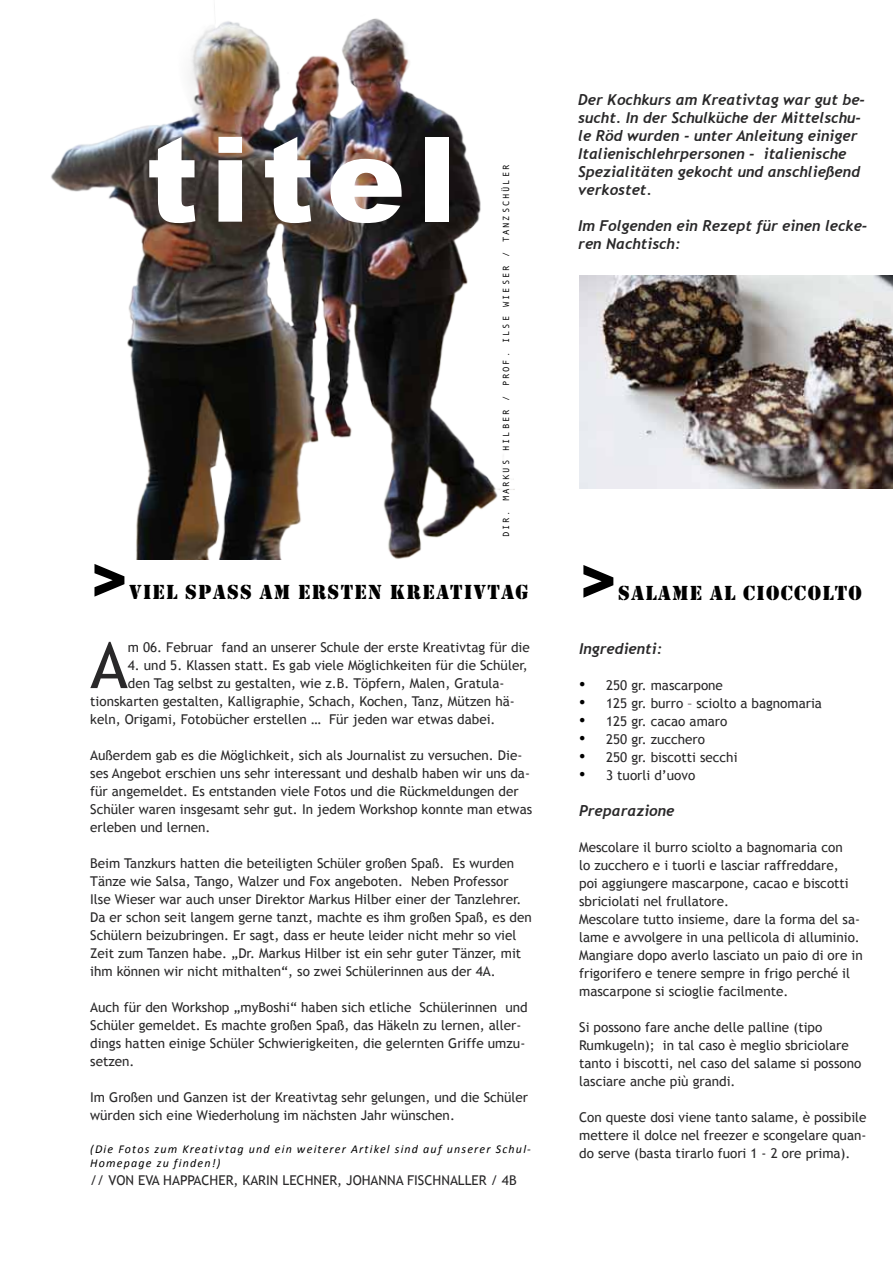
<style>
.page{position:relative;width:893px;height:1263px;background:#fff}
.page>*{position:absolute;margin:0;border:0;box-sizing:border-box;transform-origin:0 0}
.t1{font:900 118.5px "Arial";letter-spacing:.1em;color:#fff}
.t2{font:63.75px "Trebuchet MS";color:#292829}
.t3{font:italic 900 54px "Arial";color:#000}
.t4{font:21px "Stencil";letter-spacing:.06em;color:#000}
.t5{font:italic 700 15px/18px "Trebuchet";color:#292829}
.t6{font:13.5px/18px "Trebuchet MS";color:#292829}
.t7{font:italic 12px/14.4px "Calibri";letter-spacing:.1em;color:#000}
.t8{font:9px "Andale Mono";letter-spacing:.2em;color:#000}
.s1{font-family:"Times New Roman";font-size:18px;color:#000}
</style>
<div class="page">
<img style="left:51px;top:6px;width:464px;height:554px">
<img style="left:579px;top:276px;width:314px;height:213px">
<div style="left:500px;top:0;width:12px;height:612px;background:#fff"></div>
<h1 class="t1" style="left:146px;top:93px;width:312px">titel</h1>
<p class="t8" style="left:500px;top:537px;width:374px;rotate:-90deg">DIR. MARKUS HILBER / PROF. ILSE WIESER / TANZSCHÜLER</p>
<h3 class="t3" style="left:90px;top:547px;width:37px">&gt;</h3>
<h3 class="t4" style="left:129px;top:580px;width:401px">VIEL SPASS AM ERSTEN KREATIVTAG</h3>
<h2 class="t2" style="left:90px;top:628px;width:39px">A</h2>
<p class="t6" style="left:128px;top:638px;width:403px">m 06. Februar fand an unserer Schule der erste Kreativtag für die</p>
<p class="t6" style="left:128px;top:656px;width:401px">4. und 5. Klassen statt. Es gab viele Möglichkeiten für die Schüler,</p>
<p class="t6" style="left:128px;top:674px;width:378px">den Tag selbst zu gestalten, wie z.B. Töpfern, Malen, Gratula-</p>
<p class="t6" style="left:90px;top:692px;width:426px">tionskarten gestalten, Kalligraphie, Schach, Kochen, Tanz, Mützen hä-</p>
<p class="t6" style="left:90px;top:710px;width:407px">keln, Origami, Fotobücher erstellen … Für jeden war etwas dabei.</p>
<p class="t6" style="left:90px;top:746px;width:443px">Außerdem gab es die Möglichkeit, sich als Journalist zu versuchen. Die&shy;ses Angebot erschien uns sehr interessant und deshalb haben wir uns da&shy;für angemeldet. Es entstanden viele Fotos und die Rückmeldungen der Schüler waren insgesamt sehr gut. In jedem Workshop konnte man etwas erleben und lernen.</p>
<p class="t6" style="left:90px;top:854px;width:443px">Beim Tanzkurs hatten die beteiligten Schüler großen Spaß. Es wurden Tänze wie Salsa, Tango, Walzer und Fox angeboten. Neben Professor Ilse Wieser war auch unser Direktor Markus Hilber einer der Tanzlehrer.<br>Da er schon seit langem gerne tanzt, machte es ihm großen Spaß, es den Schülern beizubringen. Er sagt, dass er heute leider nicht mehr so viel Zeit zum Tanzen habe. „Dr. Markus Hilber ist ein sehr guter Tänzer, mit ihm können wir nicht mithalten“, so zwei Schülerinnen aus der 4A.</p>
<p class="t6" style="left:90px;top:998px;width:439px">Auch für den Workshop „myBoshi“ haben sich etliche Schülerinnen und Schüler gemeldet. Es machte großen Spaß, das Häkeln zu lernen, aller&shy;dings hatten einige Schüler Schwierigkeiten, die gelernten Griffe umzu&shy;setzen.</p>
<p class="t6" style="left:90px;top:1088px;width:439px">Im Großen und Ganzen ist der Kreativtag sehr gelungen, und die Schüler würden sich eine Wiederholung im nächsten Jahr wünschen.</p>
<p class="t7" style="left:90px;top:1141px;width:442px">(Die Fotos zum Kreativtag und ein weiterer Artikel sind auf unserer Schul-<br>Homepage zu finden!)</p>
<p class="t6" style="left:90px;top:1171px;width:28px">// von</p>
<p class="t6" style="left:138px;top:1171px;width:43px">Eva Happacher</p>
<p class="t6" style="left:234px;top:1171px;width:25px">, Karin</p>
<p class="t6" style="left:283px;top:1171px;width:9px">Lechner</p>
<p class="t6" style="left:337px;top:1171px;width:25px">, Johanna</p>
<p class="t6" style="left:407px;top:1171px;width:16px">Fischna</p>
<p class="t6" style="left:458px;top:1171px;width:59px">ller / 4b</p>
<p class="t5" style="left:578px;top:90px;width:288px">Der Kochkurs am Kreativtag war gut be&shy;sucht. In der Schulküche der Mittelschu&shy;le Röd wurden - unter Anleitung einiger Italienischlehrpersonen - italienische Spezialitäten gekocht und anschließend verkostet.</p>
<p class="t5" style="left:578px;top:216px;width:291px">Im Folgenden ein Rezept für einen lecke&shy;ren Nachtisch:</p>
<h3 class="t3" style="left:579px;top:548px;width:37px">&gt;</h3>
<h3 class="t4" style="left:618px;top:581px;width:245px">SALAME AL CIOCCOLTO</h3>
<p class="t5" style="left:579px;top:640px;width:85px">Ingredienti:</p>
<p class="t6" style="left:579px;top:677px;width:145px"><span class="s1">•</span> 250 gr. mascarpone</p>
<p class="t6" style="left:579px;top:695px;width:244px"><span class="s1">•</span> 125 gr. burro – sciolto a bagnomaria</p>
<p class="t6" style="left:579px;top:713px;width:150px"><span class="s1">•</span> 125 gr. cacao amaro</p>
<p class="t6" style="left:579px;top:731px;width:127px"><span class="s1">•</span> 250 gr. zucchero</p>
<p class="t6" style="left:579px;top:749px;width:160px"><span class="s1">•</span> 250 gr. biscotti secchi</p>
<p class="t6" style="left:579px;top:767px;width:118px"><span class="s1">•</span> 3 tuorli d’uovo</p>
<p class="t5" style="left:579px;top:802px;width:97px">Preparazione</p>
<p class="t6" style="left:579px;top:839px;width:285px">Mescolare il burro sciolto a bagnomaria con<br>lo zucchero e i tuorli e lasciar raffreddare,<br>poi aggiungere mascarpone, cacao e biscotti sbriciolati nel frullatore.<br>Mescolare tutto insieme, dare la forma del sa&shy;lame e avvolgere in una pellicola di alluminio.<br>Mangiare dopo averlo lasciato un paio di ore in frigorifero e tenere sempre in frigo perché il mascarpone si scioglie facilmente.</p>
<p class="t6" style="left:579px;top:1019px;width:284px">Si possono fare anche delle palline (tipo Rumkugeln); in tal caso è meglio sbriciolare tanto i biscotti, nel caso del salame si possono lasciare anche più grandi.</p>
<p class="t6" style="left:579px;top:1109px;width:289px;text-align:justify">Con queste dosi viene tanto salame, è possibile mettere il dolce nel freezer e scongelare quan&shy;do serve (basta tirarlo fuori 1 - 2 ore prima).</p>
</div>
